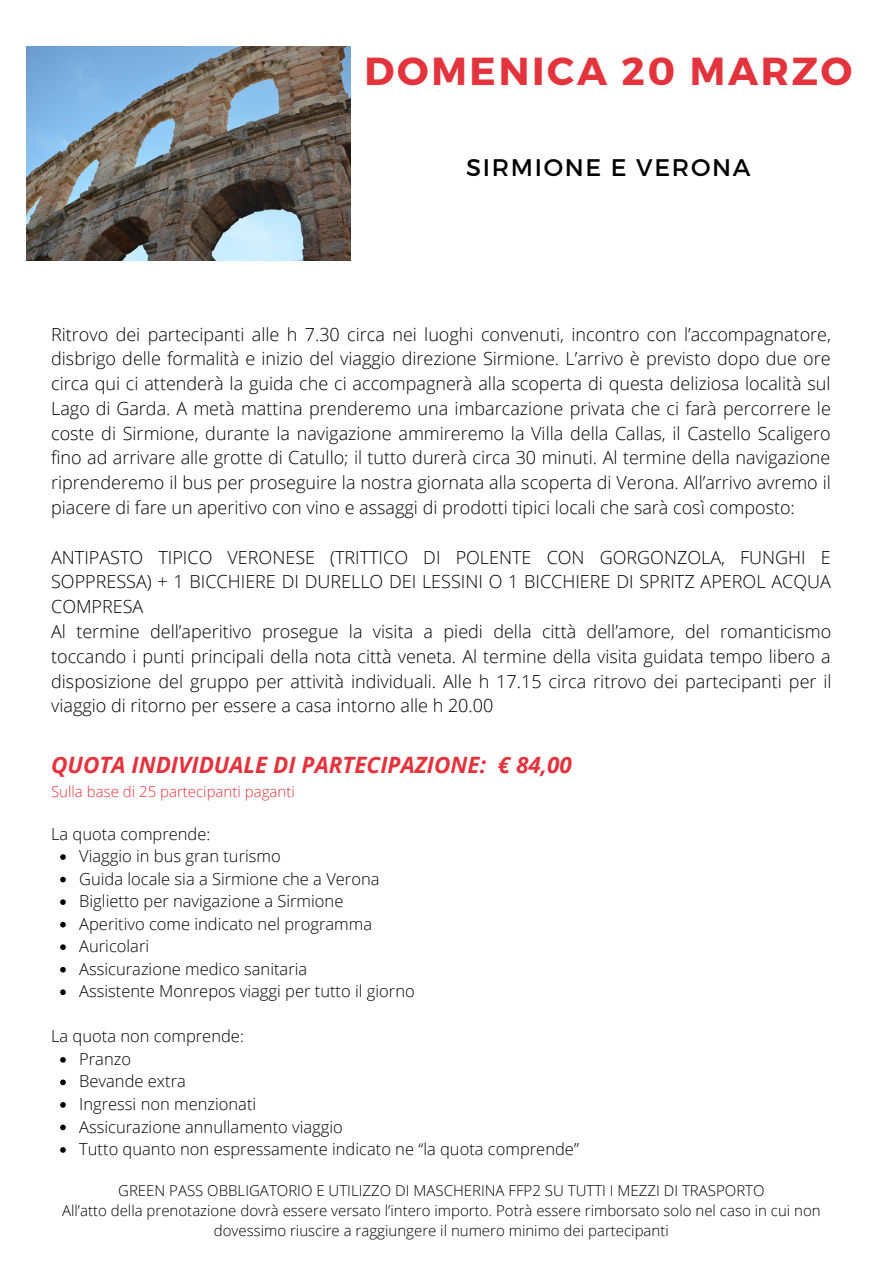
<style>
.page{position:relative;width:894px;height:1264px;background:#fff}
.page>*{position:absolute;margin:0;border:0;box-sizing:border-box;transform-origin:0 0}
.t1{font:700 39px "Montserrat";letter-spacing:.07em;color:#e3333c}
.t2{font:24px "Montserrat";letter-spacing:.07em;color:#000}
.t3{font:italic 700 22.5px "Open Sans";color:#e3333c}
.t4{font:300 18px/24.8px "Open Sans";color:#000;text-align:justify}
.t5{font:300 16.5px "Open Sans";color:#000}
.t6{font:300 15px/20.2px "Open Sans";color:#000;text-align:center}
.t7{font:300 15px "Open Sans";color:#e3333c}
</style>
<div class="page">
<svg style="left:60px;top:854px;width:6px;height:5px"></svg>
<svg style="left:60px;top:876px;width:6px;height:6px"></svg>
<svg style="left:60px;top:899px;width:6px;height:6px"></svg>
<svg style="left:60px;top:921px;width:6px;height:6px"></svg>
<svg style="left:60px;top:944px;width:6px;height:6px"></svg>
<svg style="left:60px;top:966px;width:6px;height:6px"></svg>
<svg style="left:60px;top:989px;width:6px;height:6px"></svg>
<svg style="left:60px;top:1057px;width:6px;height:5px"></svg>
<svg style="left:60px;top:1079px;width:6px;height:6px"></svg>
<svg style="left:60px;top:1102px;width:6px;height:5px"></svg>
<svg style="left:60px;top:1124px;width:6px;height:6px"></svg>
<svg style="left:60px;top:1147px;width:6px;height:5px"></svg>
<img style="left:27px;top:46px;width:323px;height:214px">
<p class="t1" style="left:364px;top:45px;width:489px">DOMENICA 20 MARZO</p>
<p class="t2" style="left:466px;top:152px;width:286px">SIRMIONE E VERONA</p>
<p class="t4" style="left:51px;top:321px;width:781px">Ritrovo dei partecipanti alle h 7.30 circa nei luoghi convenuti, incontro con l’accompagnatore, disbrigo delle formalità e inizio del viaggio direzione Sirmione. L’arrivo è previsto dopo due ore circa qui ci attenderà la guida che ci accompagnerà alla scoperta di questa deliziosa località sul Lago di Garda. A metà mattina prenderemo una imbarcazione privata che ci farà percorrere le coste di Sirmione, durante la navigazione ammireremo la Villa della Callas, il Castello Scaligero fino ad arrivare alle grotte di Catullo; il tutto durerà circa 30 minuti. Al termine della navigazione riprenderemo il bus per proseguire la nostra giornata alla scoperta di Verona. All’arrivo avremo il piacere di fare un aperitivo con vino e assaggi di prodotti tipici locali che sarà così composto:</p>
<p class="t4" style="left:51px;top:544px;width:781px">ANTIPASTO TIPICO VERONESE (TRITTICO DI POLENTE CON GORGONZOLA, FUNGHI E SOPPRESSA) + 1 BICCHIERE DI DURELLO DEI LESSINI O 1 BICCHIERE DI SPRITZ APEROL ACQUA COMPRESA</p>
<p class="t4" style="left:51px;top:618px;width:781px">Al termine dell’aperitivo prosegue la visita a piedi della città dell’amore, del romanticismo toccando i punti principali della nota città veneta. Al termine della visita guidata tempo libero a disposizione del gruppo per attività individuali. Alle h 17.15 circa ritrovo dei partecipanti per il viaggio di ritorno per essere a casa intorno alle h 20.00</p>
<p class="t3" style="left:51px;top:749px;width:522px">QUOTA INDIVIDUALE DI PARTECIPAZIONE: € 84,00</p>
<p class="t7" style="left:51px;top:780px;width:245px">Sulla base di 25 partecipanti paganti</p>
<p class="t5" style="left:51px;top:822px;width:161px">La quota comprende:</p>
<p class="t5" style="left:79px;top:844px;width:203px">Viaggio in bus gran turismo</p>
<p class="t5" style="left:79px;top:867px;width:302px">Guida locale sia a Sirmione che a Verona</p>
<p class="t5" style="left:79px;top:889px;width:265px">Biglietto per navigazione a Sirmione</p>
<p class="t5" style="left:79px;top:912px;width:294px">Aperitivo come indicato nel programma</p>
<p class="t5" style="left:79px;top:934px;width:71px">Auricolari</p>
<p class="t5" style="left:79px;top:957px;width:229px">Assicurazione medico sanitaria</p>
<p class="t5" style="left:79px;top:979px;width:337px">Assistente Monrepos viaggi per tutto il giorno</p>
<p class="t5" style="left:51px;top:1024px;width:194px">La quota non comprende:</p>
<p class="t5" style="left:79px;top:1047px;width:53px">Pranzo</p>
<p class="t5" style="left:79px;top:1069px;width:108px">Bevande extra</p>
<p class="t5" style="left:79px;top:1092px;width:178px">Ingressi non menzionati</p>
<p class="t5" style="left:79px;top:1114px;width:265px">Assicurazione annullamento viaggio</p>
<p class="t5" style="left:79px;top:1137px;width:501px">Tutto quanto non espressamente indicato ne “la quota comprende”</p>
<p class="t6" style="left:118px;top:1179px;width:647px">GREEN PASS OBBLIGATORIO E UTILIZZO DI MASCHERINA FFP2 SU TUTTI I MEZZI DI TRASPORTO</p>
<p class="t6" style="left:62px;top:1199px;width:759px">All’atto della prenotazione dovrà essere versato l’intero importo. Potrà essere rimborsato solo nel caso in cui non dovessimo riuscire a raggiungere il numero minimo dei partecipanti</p>
</div>
